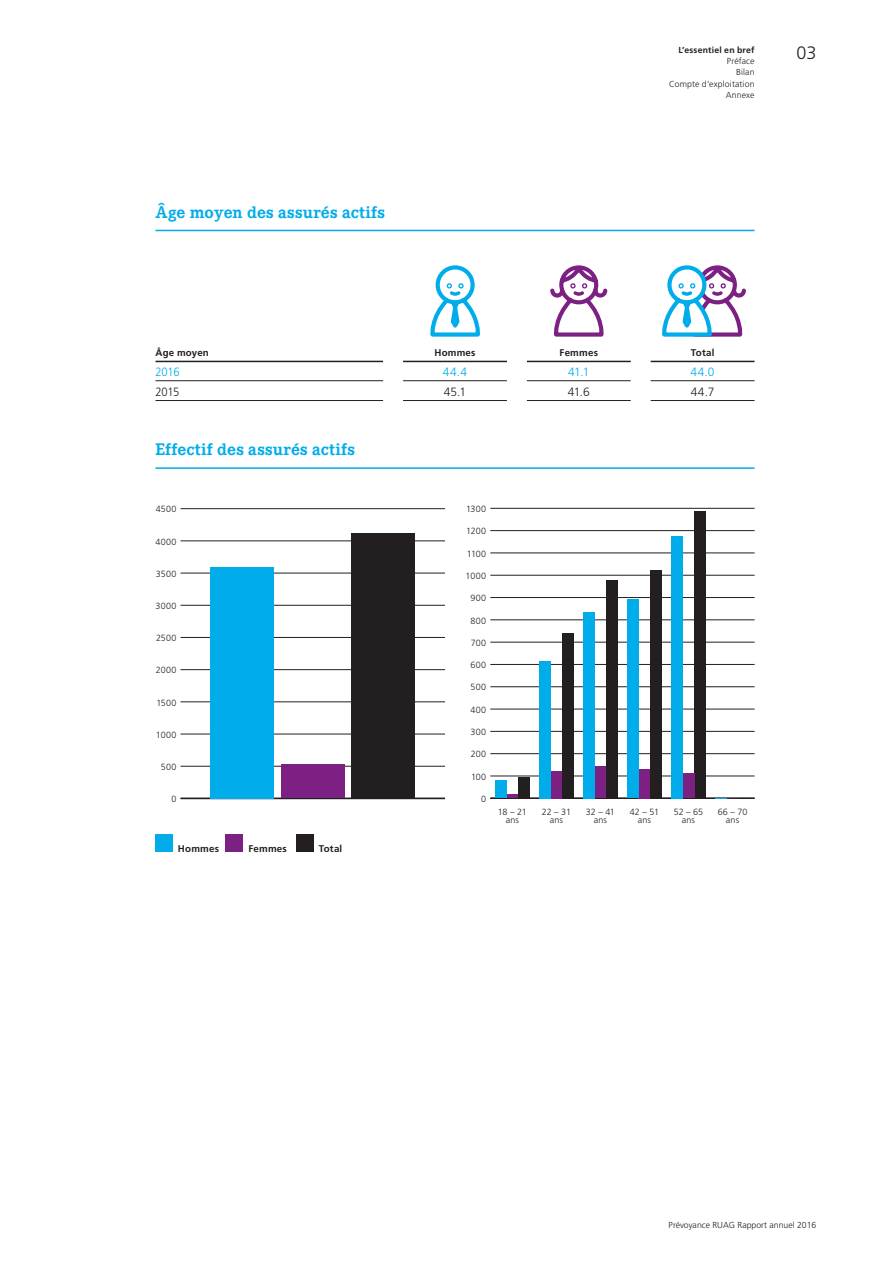
<style>
.page{position:relative;width:893px;height:1263px;background:#fff}
.page>*{position:absolute;margin:0;border:0;box-sizing:border-box;transform-origin:0 0}
.t1{font:300 18px "Frutiger LT Std";color:#231f20}
.t2{font:700 16.5px "Corporate EBQ";letter-spacing:.015em;color:#00acea}
.t3{font:300 12px "Frutiger LT Std";letter-spacing:-.02em;color:#00acea}
.t4{font:300 12px "Frutiger LT Std";letter-spacing:-.02em;color:#231f20}
.t5{font:300 12px "Frutiger LT Std";letter-spacing:-.02em;color:#00acea;scale:.94 1}
.t6{font:300 12px "Frutiger LT Std";letter-spacing:-.02em;color:#231f20;scale:.94 1}
.t7{font:700 9.75px "Frutiger LT Std";letter-spacing:.02em;color:#231f20}
.t8{font:300 9px/8.2px "Frutiger LT Std";letter-spacing:.02em;color:#231f20;text-align:center}
.t9{font:300 8.7px/11.2px "Frutiger LT Std";letter-spacing:.01em;color:#231f20;text-align:right}
.t10{font:700 8.7px "Frutiger LT Std";letter-spacing:.025em;color:#231f20}
</style>
<div class="page">
<hr style="left:155px;top:230px;width:599px;height:1px;background:#00acea">
<hr style="left:155px;top:467px;width:599px;height:2px;background:#00acea">
<hr style="left:155px;top:361px;width:228px;height:1px;background:#231f20">
<hr style="left:155px;top:380px;width:228px;height:1px;background:#231f20">
<hr style="left:155px;top:400px;width:228px;height:1px;background:#231f20">
<hr style="left:403px;top:361px;width:104px;height:1px;background:#231f20">
<hr style="left:403px;top:380px;width:104px;height:1px;background:#231f20">
<hr style="left:403px;top:400px;width:104px;height:1px;background:#231f20">
<hr style="left:527px;top:361px;width:104px;height:1px;background:#231f20">
<hr style="left:527px;top:380px;width:104px;height:1px;background:#231f20">
<hr style="left:527px;top:400px;width:104px;height:1px;background:#231f20">
<hr style="left:651px;top:361px;width:103px;height:1px;background:#231f20">
<hr style="left:651px;top:380px;width:103px;height:1px;background:#231f20">
<hr style="left:651px;top:400px;width:103px;height:1px;background:#231f20">
<hr style="left:181px;top:798px;width:264px;height:1px;background:#231f20">
<hr style="left:181px;top:766px;width:264px;height:1px;background:#231f20">
<hr style="left:181px;top:734px;width:264px;height:1px;background:#231f20">
<hr style="left:181px;top:702px;width:264px;height:1px;background:#231f20">
<hr style="left:181px;top:669px;width:264px;height:1px;background:#231f20">
<hr style="left:181px;top:637px;width:264px;height:1px;background:#231f20">
<hr style="left:181px;top:605px;width:264px;height:1px;background:#231f20">
<hr style="left:181px;top:573px;width:264px;height:1px;background:#231f20">
<hr style="left:181px;top:541px;width:264px;height:1px;background:#231f20">
<hr style="left:181px;top:508px;width:264px;height:1px;background:#231f20">
<div style="left:352px;top:533px;width:63px;height:265px;background:#231f20"></div>
<div style="left:281px;top:764px;width:63px;height:34px;background:#7d2083"></div>
<div style="left:211px;top:567px;width:63px;height:231px;background:#00acea"></div>
<hr style="left:490px;top:797px;width:265px;height:2px;background:#231f20">
<hr style="left:490px;top:776px;width:265px;height:1px;background:#231f20">
<hr style="left:490px;top:753px;width:265px;height:1px;background:#231f20">
<hr style="left:490px;top:731px;width:265px;height:1px;background:#231f20">
<hr style="left:490px;top:709px;width:265px;height:1px;background:#231f20">
<hr style="left:490px;top:686px;width:265px;height:1px;background:#231f20">
<hr style="left:490px;top:664px;width:265px;height:1px;background:#231f20">
<hr style="left:490px;top:642px;width:265px;height:1px;background:#231f20">
<hr style="left:490px;top:620px;width:265px;height:1px;background:#231f20">
<hr style="left:490px;top:597px;width:265px;height:1px;background:#231f20">
<hr style="left:490px;top:575px;width:265px;height:1px;background:#231f20">
<hr style="left:490px;top:553px;width:265px;height:1px;background:#231f20">
<hr style="left:490px;top:530px;width:265px;height:1px;background:#231f20">
<hr style="left:490px;top:508px;width:265px;height:1px;background:#231f20">
<div style="left:518px;top:777px;width:12px;height:21px;background:#231f20"></div>
<div style="left:562px;top:634px;width:12px;height:164px;background:#231f20"></div>
<div style="left:606px;top:580px;width:12px;height:218px;background:#231f20"></div>
<div style="left:650px;top:570px;width:12px;height:228px;background:#231f20"></div>
<div style="left:694px;top:511px;width:12px;height:287px;background:#231f20"></div>
<hr style="left:506px;top:794px;width:12px;height:4px;background:#7d2083">
<div style="left:550px;top:771px;width:12px;height:27px;background:#7d2083"></div>
<div style="left:595px;top:766px;width:11px;height:32px;background:#7d2083"></div>
<div style="left:639px;top:769px;width:11px;height:29px;background:#7d2083"></div>
<div style="left:683px;top:773px;width:11px;height:25px;background:#7d2083"></div>
<div style="left:495px;top:781px;width:11px;height:17px;background:#00acea"></div>
<div style="left:539px;top:661px;width:11px;height:137px;background:#00acea"></div>
<div style="left:583px;top:612px;width:12px;height:186px;background:#00acea"></div>
<div style="left:627px;top:599px;width:12px;height:199px;background:#00acea"></div>
<div style="left:671px;top:536px;width:12px;height:262px;background:#00acea"></div>
<svg style="left:715px;top:798px;width:12px;height:1px"></svg>
<div style="left:155px;top:834px;width:17px;height:17px;background:#00acea"></div>
<div style="left:226px;top:834px;width:17px;height:17px;background:#7d2083"></div>
<div style="left:296px;top:834px;width:17px;height:17px;background:#231f20"></div>
<svg style="left:430px;top:265px;width:50px;height:72px"></svg>
<svg style="left:662px;top:265px;width:84px;height:72px"></svg>
<svg style="left:550px;top:265px;width:58px;height:72px"></svg>
<h2 class="t2" style="left:155px;top:202px;width:231px">Âge moyen des assurés actifs</h2>
<p class="t7" style="left:155px;top:347px;width:55px">Âge moyen</p>
<h3 class="t5" style="left:155px;top:365px;width:27px">2016</h3>
<h3 class="t6" style="left:155px;top:385px;width:27px">2015</h3>
<h2 class="t2" style="left:155px;top:440px;width:201px">Effectif des assurés actifs</h2>
<p class="t8" style="left:156px;top:505px;width:22px">4500</p>
<p class="t8" style="left:155px;top:537px;width:22px">4000</p>
<p class="t8" style="left:156px;top:570px;width:22px">3500</p>
<p class="t8" style="left:156px;top:602px;width:22px">3000</p>
<p class="t8" style="left:156px;top:634px;width:22px">2500</p>
<p class="t8" style="left:156px;top:666px;width:22px">2000</p>
<p class="t8" style="left:156px;top:698px;width:22px">1500</p>
<p class="t8" style="left:156px;top:731px;width:22px">1000</p>
<p class="t8" style="left:161px;top:763px;width:17px">500</p>
<p class="t8" style="left:171px;top:795px;width:6px">0</p>
<p class="t7" style="left:178px;top:842px;width:43px">Hommes</p>
<p class="t7" style="left:248px;top:842px;width:40px">Femmes</p>
<p class="t7" style="left:319px;top:842px;width:25px">Total</p>
<p class="t10" style="left:678px;top:45px;width:78px">L’essentiel en bref</p>
<p class="t9" style="left:669px;top:56px;width:87px">Préface<br>Bilan<br>Compte d’exploitation<br>Annexe</p>
<h1 class="t1" style="left:796px;top:43px;width:22px">03</h1>
<p class="t7" style="left:434px;top:347px;width:43px">Hommes</p>
<h3 class="t3" style="left:443px;top:365px;width:26px">44.4</h3>
<h3 class="t4" style="left:444px;top:385px;width:24px">45.1</h3>
<p class="t7" style="left:560px;top:347px;width:40px">Femmes</p>
<h3 class="t3" style="left:568px;top:365px;width:23px">41.1</h3>
<h3 class="t4" style="left:568px;top:385px;width:24px">41.6</h3>
<p class="t7" style="left:691px;top:347px;width:25px">Total</p>
<h3 class="t3" style="left:691px;top:365px;width:26px">44.0</h3>
<h3 class="t4" style="left:691px;top:385px;width:25px">44.7</h3>
<p class="t8" style="left:466px;top:505px;width:22px">1300</p>
<p class="t8" style="left:466px;top:527px;width:21px">1200</p>
<p class="t8" style="left:467px;top:549px;width:21px">1100</p>
<p class="t8" style="left:466px;top:572px;width:22px">1000</p>
<p class="t8" style="left:470px;top:594px;width:17px">900</p>
<p class="t8" style="left:470px;top:616px;width:17px">800</p>
<p class="t8" style="left:471px;top:639px;width:17px">700</p>
<p class="t8" style="left:471px;top:661px;width:17px">600</p>
<p class="t8" style="left:471px;top:683px;width:17px">500</p>
<p class="t8" style="left:470px;top:706px;width:17px">400</p>
<p class="t8" style="left:471px;top:728px;width:17px">300</p>
<p class="t8" style="left:471px;top:750px;width:17px">200</p>
<p class="t8" style="left:471px;top:773px;width:17px">100</p>
<p class="t8" style="left:481px;top:795px;width:7px">0</p>
<p class="t8" style="left:498px;top:807px;width:31px">18 – 21 ans</p>
<p class="t8" style="left:542px;top:807px;width:31px">22 – 31 ans</p>
<p class="t8" style="left:586px;top:807px;width:31px">32 – 41 ans</p>
<p class="t8" style="left:630px;top:807px;width:31px">42 – 51 ans</p>
<p class="t8" style="left:674px;top:807px;width:31px">52 – 65 ans</p>
<p class="t8" style="left:718px;top:807px;width:31px">66 – 70 ans</p>
<p class="t9" style="left:669px;top:1219px;width:149px">Prévoyance RUAG Rapport annuel 2016</p>
</div>
